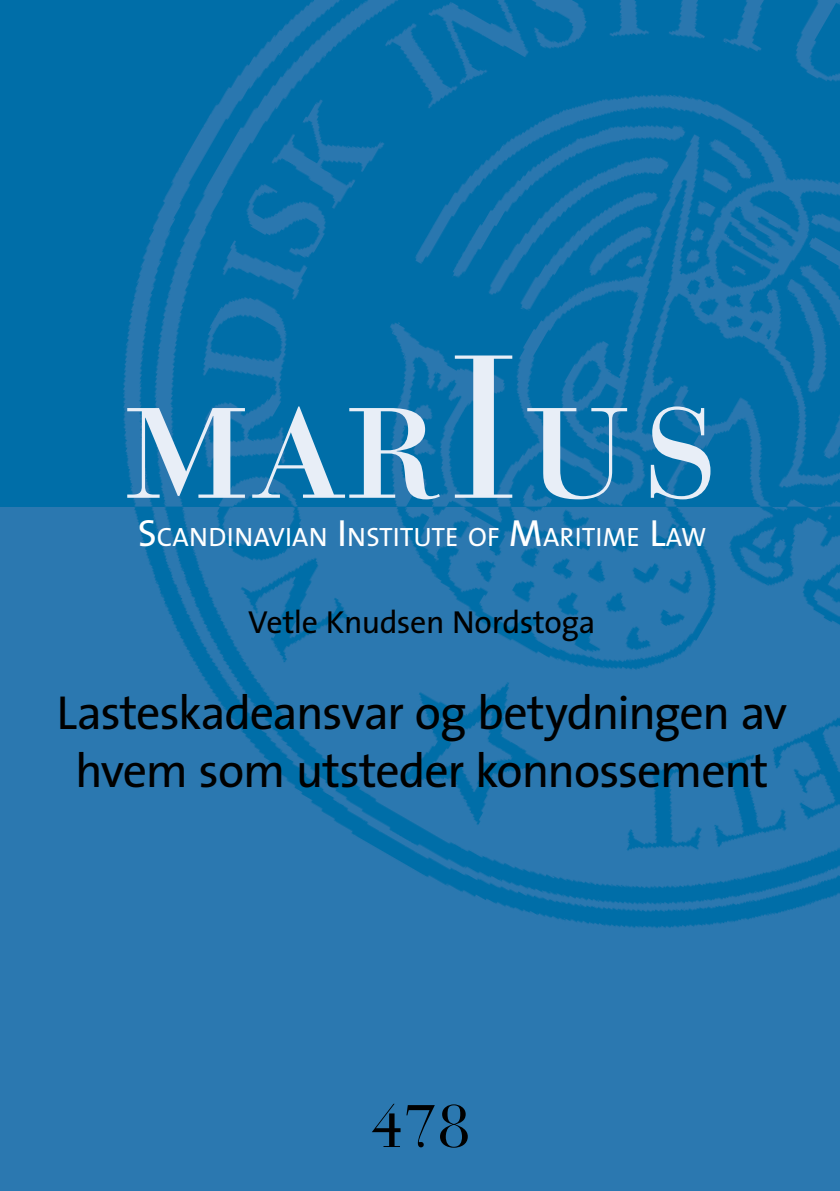
<style>
.page{position:relative;width:840px;height:1191px;background:#fff}
.page>*{position:absolute;margin:0;border:0;box-sizing:border-box;transform-origin:0 0}
.t1{font:202px "Bauer Bodoni Std";letter-spacing:.04em;color:#e8eef7}
.t2{font:60px "Bauer Bodoni Std";color:#000}
.t3{font:48px/57.6px "The Sans";letter-spacing:-.03em;color:#000;text-align:center}
.t4{font:32px "The Sans";letter-spacing:-.015em;color:#000}
.t5{font:26.6px "The Sans";letter-spacing:.005em;color:#fff}
.s1{font-size:38px}
</style>
<div class="page">
<div style="left:0;top:506px;width:839px;height:685px;background:#2b78b0"></div>
<img style="left:0;top:506px;width:839px;height:422px">
<svg style="left:0;top:0;width:839px;height:506px;background:#086fa9"></svg>
<h1 class="t1" style="left:122px;top:308px;width:600px">marIus</h1>
<p class="t5" style="left:138px;top:515px;width:570px"><span class="s1">S</span>CANDINAVIAN <span class="s1">I</span> NSTITUTE OF <span class="s1">M</span>ARITIME <span class="s1">L</span>AW</p>
<p class="t4" style="left:248px;top:596px;width:348px">Vetle Knudsen Nordstoga</p>
<p class="t3" style="left:57px;top:683px;width:731px">Lasteskadeansvar og betydningen av hvem som utsteder konnossement</p>
<p class="t2" style="left:370px;top:1090px;width:102px">478</p>
</div>
